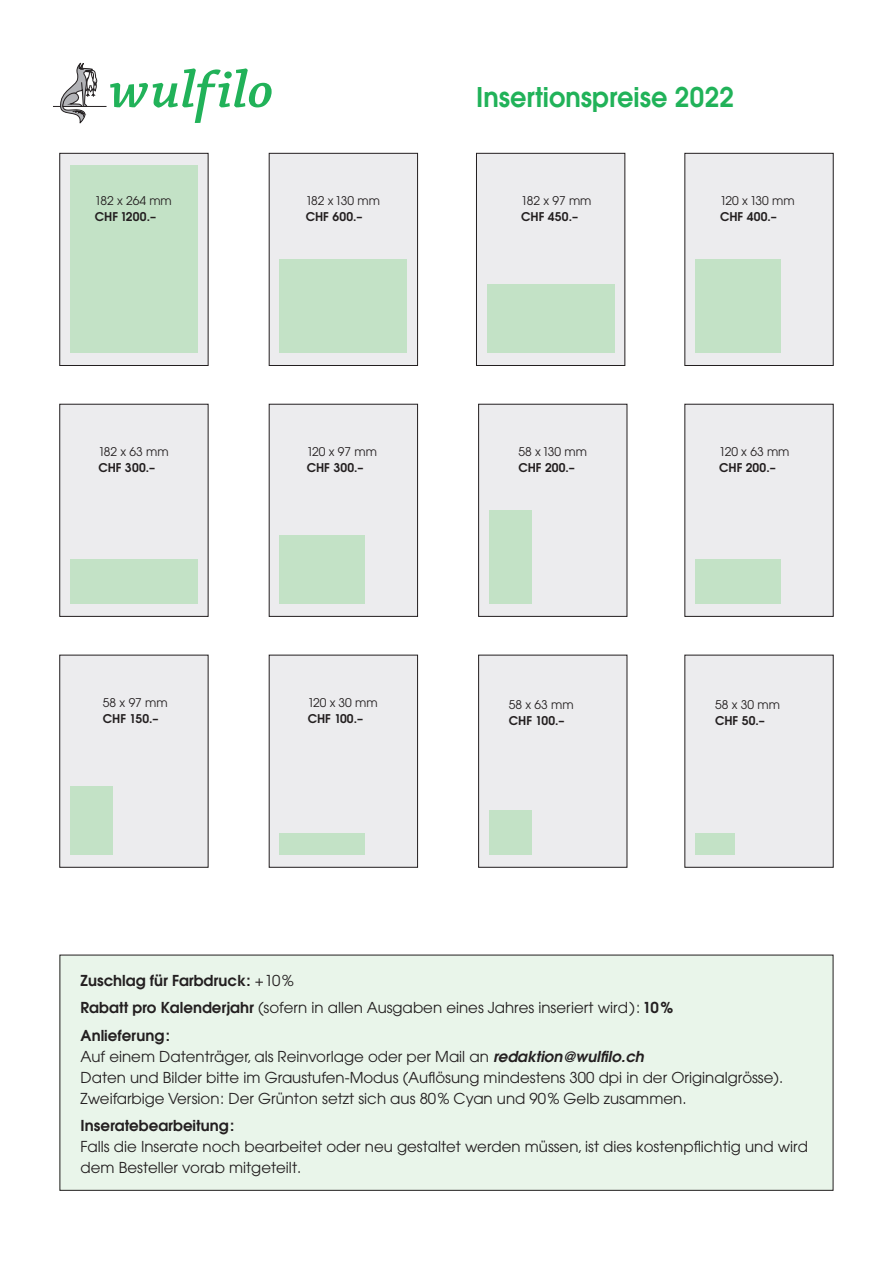
<style>
.page{position:relative;width:893px;height:1263px;background:#fff}
.page>*{position:absolute;margin:0;border:0;box-sizing:border-box;transform-origin:0 0}
.t1{font:600 27px "Avant Garde";color:#21b259;scale:.95 1}
.t2{font:15px/21px "Avant Garde";color:#231f20}
.t3{font:600 15px/27.3px "Avant Garde";color:#231f20}
.t4{font:12px "Avant Garde";color:#231f20}
.t5{font:600 12px "Avant Garde";color:#231f20}
.s1{font-weight:400}
.s2{font-weight:600;font-style:italic}
</style>
<div class="page">
<div style="left:60px;top:153px;width:148px;height:212px;background:#ececee"></div>
<div style="left:60px;top:153px;width:148px;height:213px;border:1px solid #231f20"></div>
<div style="left:685px;top:153px;width:148px;height:212px;background:#ececee"></div>
<div style="left:685px;top:153px;width:148px;height:213px;border:1px solid #231f20"></div>
<div style="left:269px;top:404px;width:149px;height:212px;background:#ececee"></div>
<div style="left:269px;top:404px;width:149px;height:213px;border:1px solid #231f20"></div>
<div style="left:479px;top:655px;width:148px;height:212px;background:#ececee"></div>
<div style="left:269px;top:153px;width:149px;height:212px;background:#ececee"></div>
<div style="left:269px;top:153px;width:149px;height:213px;border:1px solid #231f20"></div>
<div style="left:479px;top:404px;width:148px;height:212px;background:#ececee"></div>
<div style="left:478px;top:404px;width:149px;height:213px;border:1px solid #231f20"></div>
<div style="left:685px;top:655px;width:148px;height:212px;background:#ececee"></div>
<div style="left:476px;top:153px;width:149px;height:212px;background:#ececee"></div>
<div style="left:476px;top:153px;width:149px;height:213px;border:1px solid #231f20"></div>
<div style="left:685px;top:404px;width:148px;height:212px;background:#ececee"></div>
<div style="left:685px;top:404px;width:148px;height:213px;border:1px solid #231f20"></div>
<div style="left:60px;top:404px;width:148px;height:212px;background:#ececee"></div>
<div style="left:60px;top:404px;width:148px;height:213px;border:1px solid #231f20"></div>
<div style="left:60px;top:655px;width:148px;height:212px;background:#ececee"></div>
<div style="left:70px;top:166px;width:128px;height:187px;background:#c3e2c6"></div>
<div style="left:695px;top:259px;width:85px;height:94px;background:#c3e2c6"></div>
<div style="left:280px;top:536px;width:85px;height:68px;background:#c3e2c6"></div>
<div style="left:489px;top:510px;width:42px;height:94px;background:#c3e2c6"></div>
<div style="left:695px;top:559px;width:85px;height:45px;background:#c3e2c6"></div>
<div style="left:489px;top:810px;width:42px;height:45px;background:#c3e2c6"></div>
<div style="left:70px;top:559px;width:128px;height:45px;background:#c3e2c6"></div>
<div style="left:695px;top:833px;width:40px;height:22px;background:#c3e2c6"></div>
<div style="left:280px;top:259px;width:127px;height:94px;background:#c3e2c6"></div>
<div style="left:487px;top:285px;width:127px;height:68px;background:#c3e2c6"></div>
<div style="left:70px;top:787px;width:43px;height:68px;background:#c3e2c6"></div>
<div style="left:60px;top:955px;width:773px;height:235px;background:#e9f5ea"></div>
<div style="left:60px;top:955px;width:773px;height:236px;border:1px solid #231f20"></div>
<div style="left:269px;top:655px;width:149px;height:212px;background:#ececee"></div>
<div style="left:280px;top:833px;width:85px;height:22px;background:#c3e2c6"></div>
<svg style="left:53px;top:63px;width:219px;height:60px"></svg>
<h1 class="t1" style="left:476px;top:80px;width:272px">Insertionspreise 2022</h1>
<p class="t4" style="left:95px;top:193px;width:78px">182 x 264 mm</p>
<p class="t5" style="left:95px;top:209px;width:63px">CHF 1200.–</p>
<p class="t4" style="left:306px;top:193px;width:76px">182 x 130 mm</p>
<p class="t5" style="left:306px;top:209px;width:58px">CHF 600.–</p>
<p class="t4" style="left:521px;top:193px;width:72px">182 x 97 mm</p>
<p class="t5" style="left:521px;top:209px;width:58px">CHF 450.–</p>
<p class="t4" style="left:720px;top:193px;width:76px">120 x 130 mm</p>
<p class="t5" style="left:720px;top:209px;width:58px">CHF 400.–</p>
<p class="t4" style="left:98px;top:444px;width:72px">182 x 63 mm</p>
<p class="t5" style="left:98px;top:460px;width:58px">CHF 300.–</p>
<p class="t4" style="left:307px;top:444px;width:72px">120 x 97 mm</p>
<p class="t5" style="left:307px;top:460px;width:58px">CHF 300.–</p>
<p class="t4" style="left:518px;top:444px;width:70px">58 x 130 mm</p>
<p class="t5" style="left:518px;top:460px;width:58px">CHF 200.–</p>
<p class="t4" style="left:719px;top:444px;width:72px">120 x 63 mm</p>
<p class="t5" style="left:719px;top:460px;width:58px">CHF 200.–</p>
<p class="t4" style="left:103px;top:695px;width:66px">58 x 97 mm</p>
<p class="t5" style="left:103px;top:711px;width:57px">CHF 150.–</p>
<p class="t4" style="left:308px;top:695px;width:71px">120 x 30 mm</p>
<p class="t5" style="left:308px;top:711px;width:57px">CHF 100.–</p>
<p class="t4" style="left:509px;top:697px;width:66px">58 x 63 mm</p>
<p class="t5" style="left:509px;top:713px;width:57px">CHF 100.–</p>
<p class="t4" style="left:715px;top:697px;width:66px">58 x 30 mm</p>
<p class="t5" style="left:715px;top:713px;width:51px">CHF 50.–</p>
<p class="t3" style="left:81px;top:966px;width:594px">Zuschlag für Farbdruck: <span class="s1">+10%<br></span>Rabatt pro Kalenderjahr <span class="s1">(sofern in allen Ausgaben eines Jahres inseriert wird):</span> 10%<br>Anlieferung:</p>
<p class="t2" style="left:81px;top:1046px;width:704px">Auf einem Datenträger, als Reinvorlage oder per Mail an <span class="s2">redaktion@wulfilo.ch<br></span>Daten und Bilder bitte im Graustufen-Modus (Auflösung mindestens 300 dpi in der Originalgrösse).<br>Zweifarbige Version: Der Grünton setzt sich aus 80% Cyan und 90% Gelb zusammen.</p>
<p class="t3" style="left:81px;top:1112px;width:155px">Inseratebearbeitung:</p>
<p class="t2" style="left:81px;top:1136px;width:729px">Falls die Inserate noch bearbeitet oder neu gestaltet werden müssen, ist dies kostenpflichtig und wird dem Besteller vorab mitgeteilt.</p>
</div>
